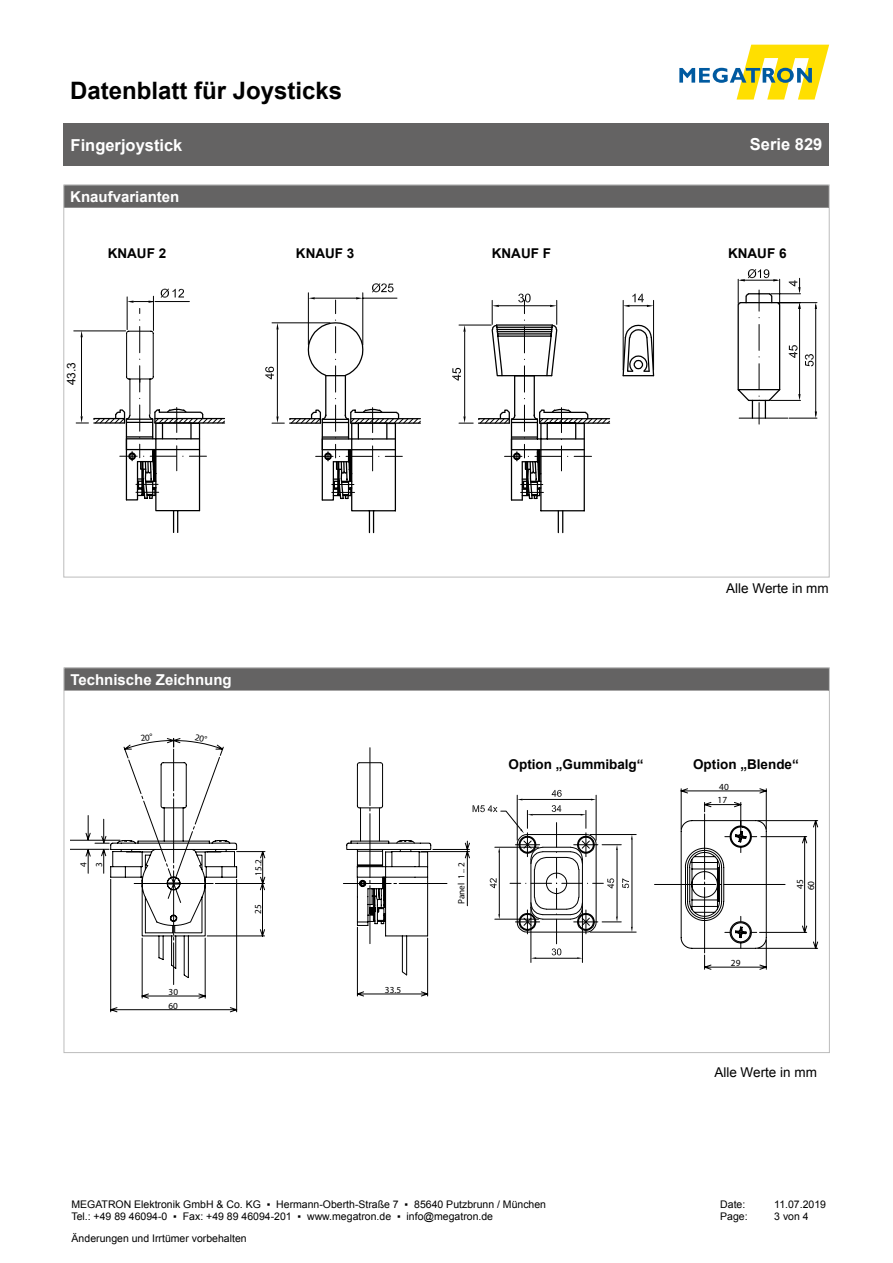
<style>
.page{position:relative;width:893px;height:1263px;background:#fff}
.page>*{position:absolute;margin:0;border:0;box-sizing:border-box;transform-origin:0 0}
.t1{font:700 24px "Arial";color:#000}
.t2{font:700 16.5px "Arial";color:#fff}
.t3{font:700 15px "Arial";color:#fff}
.t4{font:700 13.5px "Arial";color:#000}
.t5{font:13.5px "Arial";color:#000}
.t6{font:11.85px "Arial";color:#000}
.t7{font:10.5px/12.6px "Arial";color:#000}
.t8{font:9.3px/15.5px "Myriad Pro";color:#000}
</style>
<div class="page">
<svg style="left:679px;top:45px;width:150px;height:55px"></svg>
<div style="left:64px;top:123px;width:765px;height:43px;background:#646363"></div>
<div style="left:64px;top:668px;width:765px;height:23px;background:#646363"></div>
<hr style="left:64px;top:690px;width:765px;height:2px;background:#fff">
<div style="left:64px;top:185px;width:764px;height:23px;background:#646363"></div>
<svg style="left:335px;top:300px;width:1px;height:14px"></svg>
<hr style="left:325px;top:376px;width:1px;height:40px;background:#000">
<hr style="left:345px;top:376px;width:1px;height:40px;background:#000">
<hr style="left:363px;top:298px;width:34px;height:1px;background:#000">
<hr style="left:315px;top:298px;width:41px;height:1px;background:#000">
<hr style="left:362px;top:293px;width:1px;height:52px;background:#000">
<hr style="left:308px;top:293px;width:1px;height:52px;background:#000">
<svg style="left:308px;top:297px;width:7px;height:2px"></svg>
<svg style="left:356px;top:297px;width:7px;height:2px"></svg>
<svg style="left:372px;top:283px;width:21px;height:9px"></svg>
<hr style="left:277px;top:329px;width:1px;height:87px;background:#000">
<hr style="left:272px;top:322px;width:58px;height:1px;background:#000">
<svg style="left:276px;top:323px;width:3px;height:6px"></svg>
<svg style="left:272px;top:405px;width:149px;height:128px"></svg>
<svg style="left:265px;top:367px;width:9px;height:12px"></svg>
<svg style="left:307px;top:320px;width:57px;height:72px"></svg>
<hr style="left:534px;top:376px;width:1px;height:40px;background:#000">
<hr style="left:514px;top:376px;width:1px;height:40px;background:#000">
<hr style="left:464px;top:332px;width:1px;height:84px;background:#000">
<hr style="left:459px;top:325px;width:32px;height:1px;background:#000">
<svg style="left:459px;top:405px;width:151px;height:128px"></svg>
<svg style="left:463px;top:325px;width:3px;height:7px"></svg>
<svg style="left:452px;top:368px;width:9px;height:13px"></svg>
<svg style="left:491px;top:294px;width:164px;height:98px"></svg>
<hr style="left:799px;top:305px;width:1px;height:93px;background:#000">
<hr style="left:815px;top:305px;width:1px;height:110px;background:#000">
<hr style="left:779px;top:305px;width:1px;height:85px;background:#000">
<svg style="left:759px;top:324px;width:1px;height:26px"></svg>
<hr style="left:738px;top:305px;width:1px;height:85px;background:#000">
<hr style="left:770px;top:400px;width:30px;height:1px;background:#000">
<hr style="left:739px;top:418px;width:49px;height:1px;background:#000">
<svg style="left:737px;top:364px;width:44px;height:60px"></svg>
<svg style="left:789px;top:411px;width:28px;height:8px"></svg>
<hr style="left:779px;top:302px;width:38px;height:1px;background:#000">
<svg style="left:789px;top:345px;width:8px;height:13px"></svg>
<svg style="left:805px;top:354px;width:9px;height:12px"></svg>
<svg style="left:737px;top:269px;width:63px;height:42px"></svg>
<svg style="left:73px;top:320px;width:152px;height:213px"></svg>
<hr style="left:127px;top:297px;width:1px;height:33px;background:#000">
<hr style="left:153px;top:296px;width:1px;height:34px;background:#000">
<hr style="left:155px;top:301px;width:34px;height:1px;background:#000">
<svg style="left:127px;top:301px;width:28px;height:12px"></svg>
<svg style="left:161px;top:288px;width:23px;height:10px"></svg>
<hr style="left:70px;top:840px;width:50px;height:1px;background:#000">
<hr style="left:70px;top:849px;width:39px;height:1px;background:#000">
<svg style="left:654px;top:788px;width:164px;height:182px"></svg>
<hr style="left:590px;top:932px;width:46px;height:1px;background:#000">
<hr style="left:590px;top:834px;width:46px;height:1px;background:#000">
<svg style="left:346px;top:762px;width:287px;height:214px"></svg>
<svg style="left:85px;top:738px;width:180px;height:274px"></svg>
<h1 class="t1" style="left:70px;top:74px;width:274px">Datenblatt für Joysticks</h1>
<h2 class="t2" style="left:71px;top:134px;width:113px">Fingerjoystick</h2>
<h2 class="t2" style="left:750px;top:133px;width:74px">Serie 829</h2>
<p class="t3" style="left:70px;top:187px;width:111px">Knaufvarianten</p>
<p class="t4" style="left:108px;top:244px;width:60px">KNAUF 2</p>
<p class="t4" style="left:296px;top:244px;width:60px">KNAUF 3</p>
<p class="t4" style="left:492px;top:244px;width:61px">KNAUF F</p>
<p class="t4" style="left:728px;top:244px;width:60px">KNAUF 6</p>
<p class="t6" style="left:64px;top:385px;width:25px;rotate:-90deg">43.3</p>
<p class="t5" style="left:726px;top:580px;width:104px">Alle Werte in mm</p>
<p class="t3" style="left:70px;top:670px;width:163px">Technische Zeichnung</p>
<p class="t8" style="left:76px;top:867px;width:6px;rotate:-90deg">4<br>3</p>
<p class="t8" style="left:250px;top:876px;width:18px;rotate:-90deg">15.2</p>
<p class="t8" style="left:250px;top:913px;width:11px;rotate:-90deg">25</p>
<p class="t8" style="left:169px;top:984px;width:11px">30</p>
<p class="t8" style="left:385px;top:982px;width:18px">33.5</p>
<p class="t8" style="left:168px;top:997px;width:11px">60</p>
<p class="t8" style="left:454px;top:904px;width:43px;rotate:-90deg">Panel 1 .. 2</p>
<p class="t4" style="left:509px;top:755px;width:137px">Option „Gummibalg“</p>
<p class="t4" style="left:693px;top:755px;width:107px">Option „Blende“</p>
<p class="t8" style="left:719px;top:779px;width:11px">40</p>
<p class="t8" style="left:718px;top:792px;width:11px">17</p>
<p class="t8" style="left:731px;top:955px;width:11px">29</p>
<p class="t8" style="left:794px;top:890px;width:12px;line-height:10.9px;rotate:-90deg">45<br>60</p>
<p class="t5" style="left:714px;top:1063px;width:104px">Alle Werte in mm</p>
<p class="t7" style="left:71px;top:1198px;width:476px">MEGATRON Elektronik GmbH &amp; Co. KG ▪ Hermann-Oberth-Straße 7 ▪ 85640 Putzbrunn / München<br>Tel.: +49 89 46094-0 ▪ Fax: +49 89 46094-201 ▪ www.megatron.de ▪ info@megatron.de</p>
<p class="t7" style="left:720px;top:1198px;width:27px">Date:</p>
<p class="t7" style="left:774px;top:1198px;width:53px">11.07.2019</p>
<p class="t7" style="left:720px;top:1210px;width:29px">Page:</p>
<p class="t7" style="left:774px;top:1210px;width:36px">3 von 4</p>
<p class="t7" style="left:72px;top:1232px;width:177px">Änderungen und Irrtümer vorbehalten</p>
</div>
